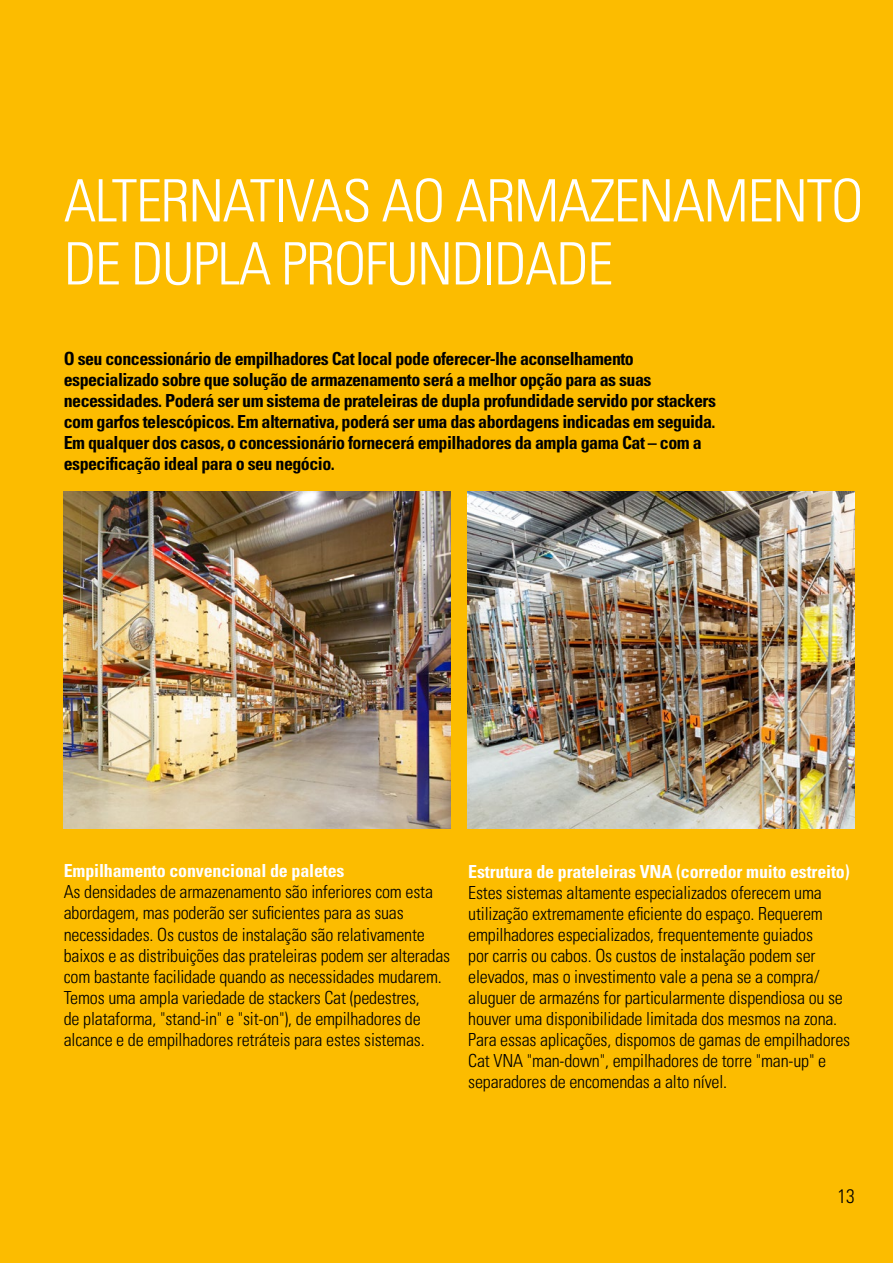
<style>
.page{position:relative;width:893px;height:1263px;background:#fcbc00}
.page>*{position:absolute;margin:0;border:0;box-sizing:border-box;transform-origin:0 0}
.t1{font:58.5px/63px "Univers LTCYR 47 Light Cond";letter-spacing:-.025em;color:#fff}
.t2{font:19.5px "Univers LTCYR 47 Light Cond";color:#000}
.t3{font:18px/21px "Univers LTCYR 47 Light Cond";letter-spacing:-.01em;color:#000}
.t4{font:18px/21px "Univers LTCYR 67 Bold Cond";letter-spacing:-.03em;color:#000}
.t5{font:18px "Univers LTCYR 67 Bold Cond";letter-spacing:-.01em;color:#fff}
</style>
<div class="page">
<img style="left:468px;top:491px;width:387px;height:337px">
<img style="left:64px;top:491px;width:386px;height:337px">
<h1 class="t1" style="left:64px;top:166px;width:801px">ALTERNATIVAS AO ARMAZENAMENTO<br>DE DUPLA PROFUNDIDADE</h1>
<p class="t4" style="left:64px;top:348px;width:654px">O seu concessionário de empilhadores Cat local pode oferecer-lhe aconselhamento especializado sobre que solução de armazenamento será a melhor opção para as suas necessidades. Poderá ser um sistema de prateleiras de dupla profundidade servido por stackers com garfos telescópicos. Em alternativa, poderá ser uma das abordagens indicadas em seguida.<br>Em qualquer dos casos, o concessionário fornecerá empilhadores da ampla gama Cat – com a especificação ideal para o seu negócio.</p>
<p class="t5" style="left:64px;top:860px;width:282px">Empilhamento convencional de paletes</p>
<p class="t3" style="left:64px;top:881px;width:388px">As densidades de armazenamento são inferiores com esta abordagem, mas poderão ser suficientes para as suas necessidades. Os custos de instalação são relativamente baixos e as distribuições das prateleiras podem ser alteradas com bastante facilidade quando as necessidades mudarem.<br>Temos uma ampla variedade de stackers Cat (pedestres,<br>de plataforma, "stand-in" e "sit-on"), de empilhadores de alcance e de empilhadores retráteis para estes sistemas.</p>
<p class="t5" style="left:468px;top:860px;width:383px">Estrutura de prateleiras VNA (corredor muito estreito)</p>
<p class="t3" style="left:468px;top:881px;width:383px">Estes sistemas altamente especializados oferecem uma utilização extremamente eficiente do espaço. Requerem empilhadores especializados, frequentemente guiados<br>por carris ou cabos. Os custos de instalação podem ser elevados, mas o investimento vale a pena se a compra/ aluguer de armazéns for particularmente dispendiosa ou se houver uma disponibilidade limitada dos mesmos na zona.<br>Para essas aplicações, dispomos de gamas de empilhadores Cat VNA "man-down", empilhadores de torre "man-up" e separadores de encomendas a alto nível.</p>
<p class="t2" style="left:838px;top:1183px;width:19px">13</p>
</div>
